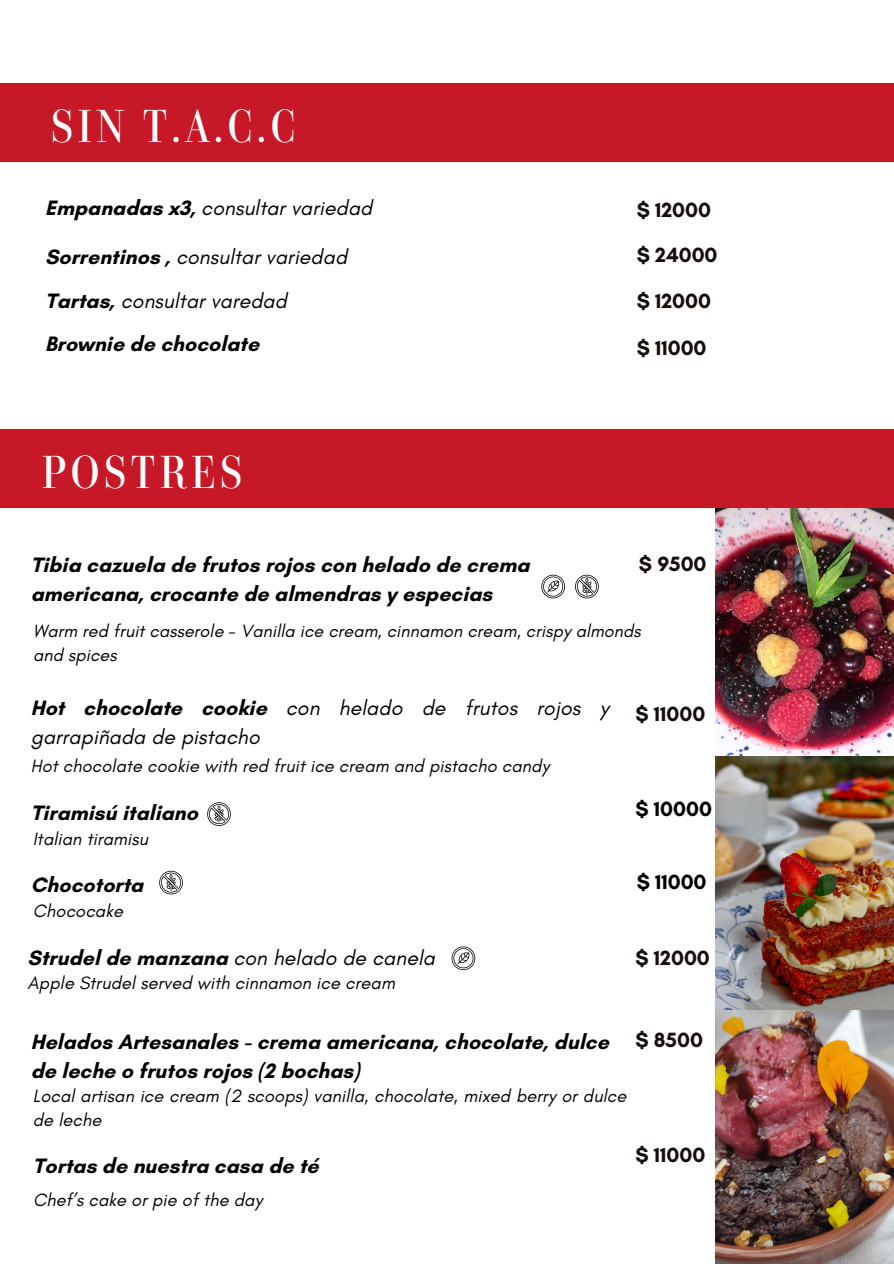
<style>
.page{position:relative;width:894px;height:1264px;background:#fff}
.page>*{position:absolute;margin:0;border:0;box-sizing:border-box;transform-origin:0 0}
.t1{font:44.55px "Parmigiano Headline HL";letter-spacing:.085em;color:#fff}
.t2{font:700 21.15px/29.2px "Glacial Indifference";letter-spacing:.005em;color:#000}
.t3{font:italic 21.15px/29.2px "Glacial Indifference";letter-spacing:.005em;color:#000}
.t4{font:700 21px "Glacial Indifference";color:#150e0c}
.t5{font:700 21px "Glacial Indifference";color:#000}
.t6{font:italic 18.15px/24.8px "Glacial Indifference";letter-spacing:.005em;color:#000}
.t7{font:italic 18px/24.8px "Glacial Indifference";letter-spacing:.005em;color:#000}
.s1{font-weight:700;font-style:normal}
</style>
<div class="page">
<div style="left:0;top:429px;width:893px;height:78px;background:#c71827"></div>
<svg style="left:575px;top:574px;width:23px;height:24px"></svg>
<div style="left:0;top:83px;width:893px;height:78px;background:#c71827"></div>
<img style="left:715px;top:755px;width:178px;height:255px">
<img style="left:715px;top:508px;width:178px;height:247px">
<svg style="left:541px;top:574px;width:24px;height:24px"></svg>
<svg style="left:451px;top:946px;width:24px;height:24px"></svg>
<img style="left:715px;top:1010px;width:178px;height:253px">
<svg style="left:159px;top:870px;width:24px;height:24px"></svg>
<svg style="left:207px;top:802px;width:24px;height:24px"></svg>
<h3 class="t1" style="left:50px;top:98px;width:247px">SIN T.A.C.C</h3>
<p class="t3" style="left:45px;top:193px;width:329px"><span class="s1">Empanadas x3,</span> consultar variedad</p>
<h2 class="t3" style="left:45px;top:242px;width:303px"><span class="s1">Sorrentinos ,</span> consultar variedad</h2>
<p class="t3" style="left:45px;top:286px;width:243px"><span class="s1">Tartas,</span> consultar varedad</p>
<h2 class="t2" style="left:45px;top:328px;width:215px">Brownie de chocolate</h2>
<h2 class="t1" style="left:42px;top:444px;width:203px">POSTRES</h2>
<h2 class="t4" style="left:636px;top:197px;width:76px">$ 12000</h2>
<p class="t4" style="left:636px;top:242px;width:82px">$ 24000</p>
<p class="t4" style="left:636px;top:288px;width:76px">$ 12000</p>
<h2 class="t4" style="left:636px;top:335px;width:71px">$ 11000</h2>
<h1 class="t2" style="left:31px;top:549px;width:500px">Tibia cazuela de frutos rojos con helado de crema americana, crocante de almendras y especias</h1>
<h3 class="t4" style="left:638px;top:551px;width:69px">$ 9500</h3>
<h2 class="t7" style="left:33px;top:618px;width:609px">Warm red fruit casserole - Vanilla ice cream, cinnamon cream, crispy almonds and spices</h2>
<p class="t3" style="left:31px;top:693px;width:579px"><span class="s1">Hot chocolate cookie</span> con helado de frutos rojos y garrapiñada de pistacho</p>
<h2 class="t6" style="left:31px;top:753px;width:520px">Hot chocolate cookie with red fruit ice cream and pistacho candy</h2>
<h2 class="t2" style="left:31px;top:797px;width:169px">Tiramisú italiano</h2>
<p class="t6" style="left:33px;top:826px;width:117px">Italian tiramisu</p>
<h3 class="t4" style="left:635px;top:701px;width:71px">$ 11000</h3>
<p class="t5" style="left:635px;top:796px;width:78px">$ 10000</p>
<h3 class="t2" style="left:31px;top:870px;width:114px">Chocotorta</h3>
<p class="t5" style="left:636px;top:869px;width:71px">$ 11000</p>
<h2 class="t6" style="left:33px;top:898px;width:92px">Chococake</h2>
<h3 class="t3" style="left:28px;top:943px;width:408px"><span class="s1">Strudel de manzana</span> con helado de canela</h3>
<h2 class="t6" style="left:28px;top:970px;width:368px">Apple Strudel served with cinnamon ice cream</h2>
<h2 class="t4" style="left:635px;top:944px;width:76px">$ 12000</h2>
<p class="t2" style="left:31px;top:1027px;width:579px">Helados Artesanales - crema americana, chocolate, dulce de leche o frutos rojos (2 bochas)</p>
<h2 class="t6" style="left:33px;top:1082px;width:595px">Local artisan ice cream (2 scoops) vanilla, chocolate, mixed berry or dulce de leche</h2>
<h1 class="t2" style="left:33px;top:1150px;width:287px">Tortas de nuestra casa de té</h1>
<p class="t6" style="left:33px;top:1187px;width:231px">Chef’s cake or pie of the day</p>
<p class="t4" style="left:635px;top:1027px;width:69px">$ 8500</p>
<h2 class="t4" style="left:635px;top:1142px;width:71px">$ 11000</h2>
</div>
